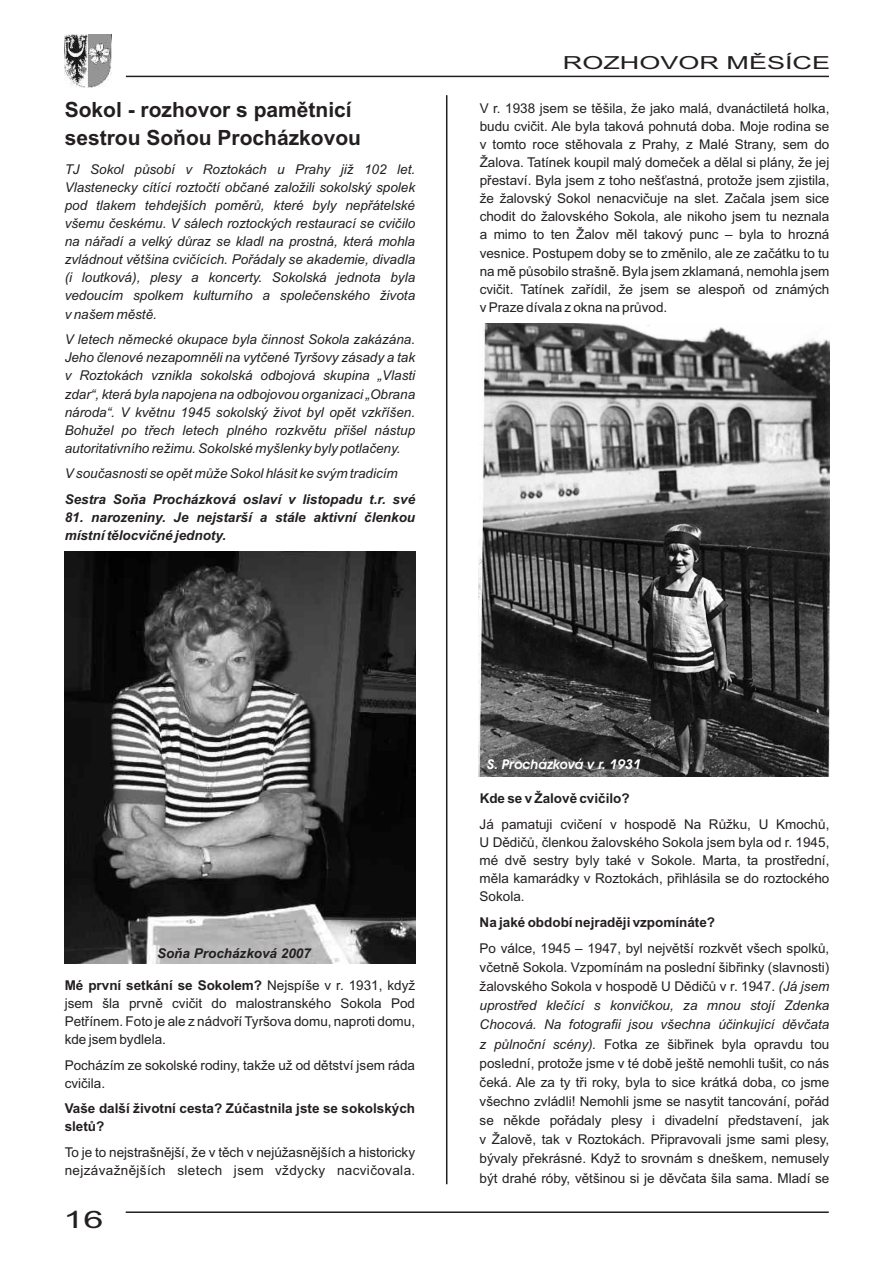
<style>
.page{position:relative;width:893px;height:1263px;background:#fff}
.page>*{position:absolute;margin:0;border:0;box-sizing:border-box;transform-origin:0 0}
.t1{font:24px "Arial";color:#231f20;scale:1.5 1}
.t2{font:700 21px/28.2px "Arial";color:#231f20}
.t3{font:18px "Arial";color:#231f20;scale:1.5 1}
.t4{font:13.5px/18.1px "Arial";color:#231f20;text-align:justify}
.t5{font:italic 13.5px/18.1px "Arial";color:#231f20;text-align:justify}
.t6{font:italic 700 13.5px/18.1px "Arial";color:#231f20}
.t7{font:700 13.5px/18.1px "Arial";color:#231f20}
.t8{font:italic 700 13.5px "Avant Garde IT Cby BT";color:#fff}
.s1{font-weight:700}
.s2{font-style:italic}
</style>
<div class="page">
<hr style="left:126px;top:76px;width:703px;height:1px;background:#231f20">
<hr style="left:126px;top:1211px;width:703px;height:2px;background:#231f20">
<hr style="left:446px;top:95px;width:1px;height:1089px;background:#231f20">
<img style="left:479px;top:324px;width:350px;height:453px">
<img style="left:65px;top:552px;width:350px;height:411px">
<img style="left:65px;top:34px;width:46px;height:54px">
<h2 class="t2" style="left:65px;top:98px;width:298px">Sokol - rozhovor s pamětnicí sestrou Soňou Procházkovou</h2>
<p class="t5" style="left:65px;top:161px;width:352px">TJ Sokol působí v Roztokách u Prahy již 102 let.<br>Vlastenecky cítící roztočtí občané založili sokolský spolek pod tlakem tehdejších poměrů, které byly nepřátelské všemu českému. V sálech roztockých restaurací se cvičilo na nářadí a velký důraz se kladl na prostná, která mohla zvládnout většina cvičících. Pořádaly se akademie, divadla (i loutková), plesy a koncerty. Sokolská jednota byla vedoucím spolkem kulturního a společenského života v našem městě.</p>
<p class="t5" style="left:65px;top:332px;width:352px">V letech německé okupace byla činnost Sokola zakázána.<br>Jeho členové nezapomněli na vytčené Tyršovy zásady a tak v Roztokách vznikla sokolská odbojová skupina „Vlasti zdar“, která byla napojena na odbojovou organizaci „Obrana národa“. V květnu 1945 sokolský život byl opět vzkříšen.<br>Bohužel po třech letech plného rozkvětu přišel nástup autoritativního režimu. Sokolské myšlenky byly potlačeny.</p>
<p class="t5" style="left:65px;top:466px;width:335px">V současnosti se opět může Sokol hlásit ke svým tradicím</p>
<p class="t6" style="left:65px;top:491px;width:352px">Sestra Soňa Procházková oslaví v listopadu t.r. své</p>
<p class="t6" style="left:65px;top:510px;width:352px">81. narozeniny. Je nejstarší a stále aktivní členkou místní tělocvičné jednoty.</p>
<h3 class="t3" style="left:563px;top:56px;width:180px">ROZHOVOR MĚSÍCE</h3>
<p class="t4" style="left:480px;top:100px;width:351px">V r. 1938 jsem se těšila, že jako malá, dvanáctiletá holka, budu cvičit. Ale byla taková pohnutá doba. Moje rodina se v tomto roce stěhovala z Prahy, z Malé Strany, sem do Žalova. Tatínek koupil malý domeček a dělal si plány, že jej přestaví. Byla jsem z toho nešťastná, protože jsem zjistila, že žalovský Sokol nenacvičuje na slet. Začala jsem sice chodit do žalovského Sokola, ale nikoho jsem tu neznala a mimo to ten Žalov měl takový punc – byla to hrozná vesnice. Postupem doby se to změnilo, ale ze začátku to tu na mě působilo strašně. Byla jsem zklamaná, nemohla jsem cvičit. Tatínek zařídil, že jsem se alespoň od známých v Praze dívala z okna na průvod.</p>
<p class="t6" style="left:157px;top:945px;width:155px">Soňa Procházková 2007</p>
<p class="t4" style="left:65px;top:977px;width:352px"><span class="s1">Mé první setkání se Sokolem?</span> Nejspíše v r. 1931, když jsem šla prvně cvičit do malostranského Sokola Pod Petřínem. Foto je ale z nádvoří Tyršova domu, naproti domu, kde jsem bydlela.</p>
<p class="t4" style="left:65px;top:1057px;width:352px">Pocházím ze sokolské rodiny, takže už od dětství jsem ráda cvičila.</p>
<p class="t7" style="left:65px;top:1101px;width:352px">Vaše další životní cesta? Zúčastnila jste se sokolských sletů?</p>
<p class="t4" style="left:65px;top:1144px;width:352px">To je to nejstrašnější, že v těch v nejúžasnějších a historicky nejzávažnějších sletech jsem vždycky nacvičovala.</p>
<h1 class="t1" style="left:64px;top:1211px;width:28px">16</h1>
<p class="t8" style="left:487px;top:758px;width:156px">S. Procházková v r. 1931</p>
<p class="t7" style="left:480px;top:791px;width:152px">Kde se v Žalově cvičilo?</p>
<p class="t4" style="left:480px;top:816px;width:351px">Já pamatuji cvičení v hospodě Na Růžku, U Kmochů, U Dědičů, členkou žalovského Sokola jsem byla od r. 1945, mé dvě sestry byly také v Sokole. Marta, ta prostřední, měla kamarádky v Roztokách, přihlásila se do roztockého Sokola.</p>
<p class="t7" style="left:480px;top:914px;width:237px">Na jaké období nejraději vzpomínáte?</p>
<p class="t4" style="left:480px;top:940px;width:351px;line-height:19.2px">Po válce, 1945 – 1947, byl největší rozkvět všech spolků, včetně Sokola. Vzpomínám na poslední šibřinky (slavnosti) žalovského Sokola v hospodě U Dědičů v r. 1947. <span class="s2">(Já jsem uprostřed klečící s konvičkou, za mnou stojí Zdenka Chocová. Na fotografii jsou všechna účinkující děvčata z půlnoční scény).</span> Fotka ze šibřinek byla opravdu tou poslední, protože jsme v té době ještě nemohli tušit, co nás čeká. Ale za ty tři roky, byla to sice krátká doba, co jsme všechno zvládli! Nemohli jsme se nasytit tancování, pořád se někde pořádaly plesy i divadelní představení, jak v Žalově, tak v Roztokách. Připravovali jsme sami plesy, bývaly překrásné. Když to srovnám s dneškem, nemusely být drahé róby, většinou si je děvčata šila sama. Mladí se</p>
</div>
